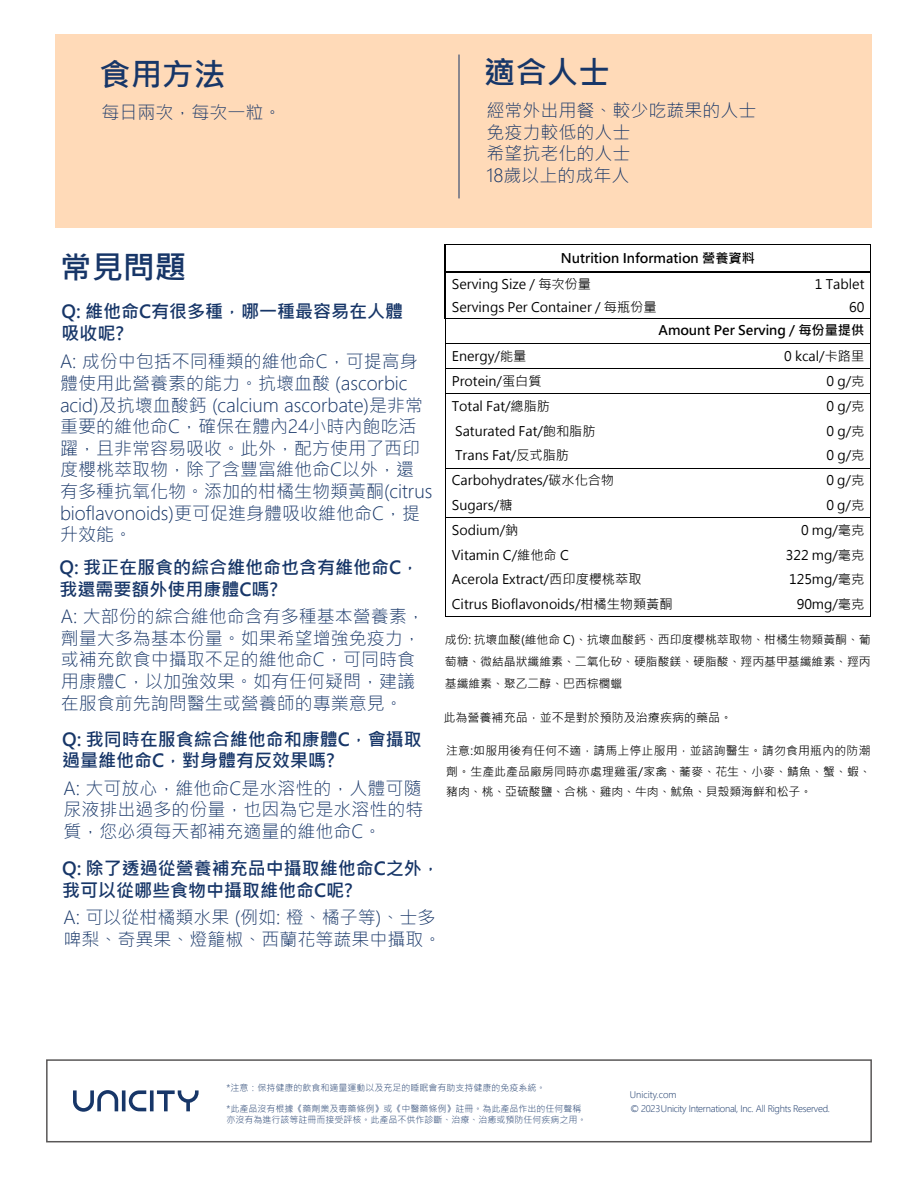
<style>
.page{position:relative;width:918px;height:1188px;background:#fff}
.page>*{position:absolute;margin:0;border:0;box-sizing:border-box;transform-origin:0 0}
.t1{font:700 31.5px "Microsoft Jheng Hei";color:#173668}
.t2{font:300 18px/21.6px "Microsoft Jheng Hei";color:#173668}
.t3{font:700 18px/21.6px "Microsoft Jheng Hei";color:#173668}
.t4{font:13.2px/24.6px "Microsoft Jheng Hei";color:#000}
.t5{font:700 13.2px "Microsoft Jheng Hei";color:#000}
.t6{font:12px "Microsoft Jheng Hei";color:#000}
.t7{font:11.85px/22px "Microsoft Jheng Hei";color:#000;text-align:justify}
.t8{font:300 9px/10.8px "Microsoft Jheng Hei";color:#173668}
.t9{font:300 9px/14.4px "Microsoft Jheng Hei";letter-spacing:-.03em;color:#173668}
</style>
<div class="page">
<div style="left:55px;top:34px;width:816px;height:194px;background:#ffdab8"></div>
<hr style="left:459px;top:55px;width:1px;height:143px;background:#173668">
<div style="left:46px;top:1059px;width:826px;height:83px;border:2px solid #595757"></div>
<svg style="left:73px;top:1090px;width:126px;height:22px"></svg>
<hr style="left:445px;top:244px;width:426px;height:1px;background:#000">
<svg style="left:445px;top:245px;width:1px;height:28px"></svg>
<hr style="left:446px;top:271px;width:315px;height:2px;background:#000">
<hr style="left:762px;top:271px;width:109px;height:2px;background:#000">
<hr style="left:445px;top:273px;width:1px;height:45px;background:#000">
<hr style="left:871px;top:273px;width:1px;height:45px;background:#000">
<hr style="left:447px;top:318px;width:314px;height:1px;background:#000">
<hr style="left:761px;top:318px;width:110px;height:1px;background:#000">
<hr style="left:446px;top:343px;width:315px;height:1px;background:#000">
<hr style="left:761px;top:343px;width:110px;height:1px;background:#000">
<hr style="left:446px;top:368px;width:315px;height:1px;background:#000">
<hr style="left:761px;top:368px;width:110px;height:1px;background:#000">
<svg style="left:445px;top:318px;width:2px;height:76px"></svg>
<hr style="left:446px;top:394px;width:315px;height:1px;background:#000">
<hr style="left:761px;top:394px;width:110px;height:1px;background:#000">
<hr style="left:445px;top:394px;width:1px;height:74px;background:#000">
<hr style="left:871px;top:394px;width:1px;height:74px;background:#000">
<hr style="left:446px;top:468px;width:315px;height:1px;background:#000">
<hr style="left:761px;top:468px;width:110px;height:1px;background:#000">
<hr style="left:445px;top:468px;width:1px;height:50px;background:#000">
<hr style="left:871px;top:468px;width:1px;height:50px;background:#000">
<hr style="left:446px;top:518px;width:315px;height:1px;background:#000">
<hr style="left:761px;top:518px;width:110px;height:1px;background:#000">
<svg style="left:445px;top:518px;width:1px;height:99px"></svg>
<hr style="left:446px;top:616px;width:315px;height:1px;background:#000">
<hr style="left:760px;top:616px;width:111px;height:1px;background:#000">
<h1 class="t1" style="left:99px;top:55px;width:128px">食用方法</h1>
<h1 class="t1" style="left:484px;top:53px;width:127px">適合人士</h1>
<p class="t2" style="left:102px;top:101px;width:181px">每日兩次，每次一粒。</p>
<p class="t2" style="left:487px;top:100px;width:271px">經常外出用餐、較少吃蔬果的人士免疫力較低的人士<br>希望抗老化的人士<br>18歲以上的成年人</p>
<h1 class="t1" style="left:60px;top:248px;width:128px">常見問題</h1>
<p class="t3" style="left:62px;top:301px;width:343px">Q: 維他命C有很多種，哪一種最容易在人體吸收呢?</p>
<p class="t2" style="left:60px;top:351px;width:374px">A: 成份中包括不同種類的維他命C，可提高身體使用此營養素的能力。抗壞血酸 (ascorbic acid)及抗壞血酸鈣 (calcium ascorbate)是非常重要的維他命C，確保在體內24小時內飽吃活躍，且非常容易吸收。此外，配方使用了西印度櫻桃萃取物，除了含豐富維他命C以外，還有多種抗氧化物。添加的柑橘生物類黃酮(citrus bioflavonoids)更可促進身體吸收維他命C，提升效能。</p>
<p class="t3" style="left:60px;top:557px;width:361px">Q: 我正在服食的綜合維他命也含有維他命C，我還需要額外使用康體C嗎?</p>
<p class="t2" style="left:61px;top:606px;width:365px">A: 大部份的綜合維他命含有多種基本營養素，劑量大多為基本份量。如果希望增強免疫力，或補充飲食中攝取不足的維他命C，可同時食用康體C，以加強效果。如有任何疑問，建議在服食前先詢問醫生或營養師的專業意見。</p>
<p class="t3" style="left:62px;top:728px;width:361px">Q: 我同時在服食綜合維他命和康體C，會攝取過量維他命C，對身體有反效果嗎?</p>
<p class="t2" style="left:63px;top:777px;width:361px;text-align:justify">A: 大可放心，維他命C是水溶性的，人體可隨尿液排出過多的份量，也因為它是水溶性的特質，您必須每天都補充適量的維他命C。</p>
<p class="t3" style="left:62px;top:858px;width:379px">Q: 除了透過從營養補充品中攝取維他命C之外，我可以從哪些食物中攝取維他命C呢?</p>
<p class="t2" style="left:63px;top:907px;width:379px">A: 可以從柑橘類水果 (例如: 橙、橘子等)、士多啤梨、奇異果、燈籠椒、西蘭花等蔬果中攝取。</p>
<p class="t5" style="left:561px;top:250px;width:196px">Nutrition Information 營養資料</p>
<p class="t4" style="left:452px;top:273px;width:206px;line-height:22.8px">Serving Size / 每次份量<br>Servings Per Container / 每瓶份量</p>
<p class="t4" style="left:815px;top:273px;width:51px;line-height:22.8px;text-align:right">1 Tablet<br>60</p>
<p class="t5" style="left:659px;top:322px;width:207px">Amount Per Serving / 每份量提供</p>
<p class="t4" style="left:452px;top:343px;width:76px">Energy/能量</p>
<p class="t4" style="left:784px;top:343px;width:82px">0 kcal/卡路里</p>
<p class="t4" style="left:452px;top:369px;width:91px">Protein/蛋白質</p>
<p class="t4" style="left:826px;top:369px;width:39px">0 g/克</p>
<p class="t4" style="left:452px;top:394px;width:145px">Total Fat/總脂肪<br>Saturated Fat/飽和脂肪<br>Trans Fat/反式脂肪</p>
<p class="t4" style="left:826px;top:394px;width:39px;text-align:justify">0 g/克0 g/克0 g/克</p>
<p class="t4" style="left:452px;top:468px;width:164px">Carbohydrates/碳水化合物<br>Sugars/糖</p>
<p class="t4" style="left:826px;top:468px;width:39px">0 g/克<br>0 g/克</p>
<p class="t4" style="left:452px;top:518px;width:68px">Sodium/鈉</p>
<p class="t4" style="left:801px;top:518px;width:65px">0 mg/毫克</p>
<p class="t4" style="left:452px;top:542px;width:119px">Vitamin C/維他命 C</p>
<p class="t4" style="left:786px;top:542px;width:80px">322 mg/毫克</p>
<p class="t4" style="left:452px;top:567px;width:191px">Acerola Extract/西印度櫻桃萃取</p>
<p class="t4" style="left:789px;top:567px;width:77px">125mg/毫克</p>
<p class="t4" style="left:452px;top:591px;width:222px">Citrus Bioflavonoids/柑橘生物類黃酮</p>
<p class="t4" style="left:797px;top:591px;width:69px">90mg/毫克</p>
<p class="t7" style="left:445px;top:629px;width:427px">成份: 抗壞血酸(維他命 C)、抗壞血酸鈣、西印度櫻桃萃取物、柑橘生物類黃酮、葡萄糖、微結晶狀纖維素、二氧化矽、硬脂酸鎂、硬脂酸、羥丙基甲基纖維素、羥丙基纖維素、聚乙二醇、巴西棕櫚蠟</p>
<p class="t6" style="left:444px;top:710px;width:290px">此為營養補充品，並不是對於預防及治療疾病的藥品。</p>
<p class="t7" style="left:446px;top:741px;width:426px;line-height:20.4px">注意:如服用後有任何不適，請馬上停止服用，並諮詢醫生。請勿食用瓶內的防潮劑。生產此產品廠房同時亦處理雞蛋/家禽、蕎麥、花生、小麥、鯖魚、蟹、蝦、豬肉、桃、亞硫酸鹽、合桃、雞肉、牛肉、魷魚、貝殼類海鮮和松子。</p>
<p class="t8" style="left:227px;top:1082px;width:320px">*注意：保持健康的飲食和適量運動以及充足的睡眠會有助支持健康的免疫系統。</p>
<p class="t8" style="left:227px;top:1103px;width:361px">*此產品沒有根據《藥劑業及毒藥條例》或《中醫藥條例》註冊。為此產品作出的任何聲稱亦沒有為進行該等註冊而接受評核。此產品不供作診斷、治療、治癒或預防任何疾病之用。</p>
<p class="t9" style="left:630px;top:1087px;width:202px">Unicity.com<br>© 2023Unicity International, Inc. All Rights Reserved.</p>
</div>
